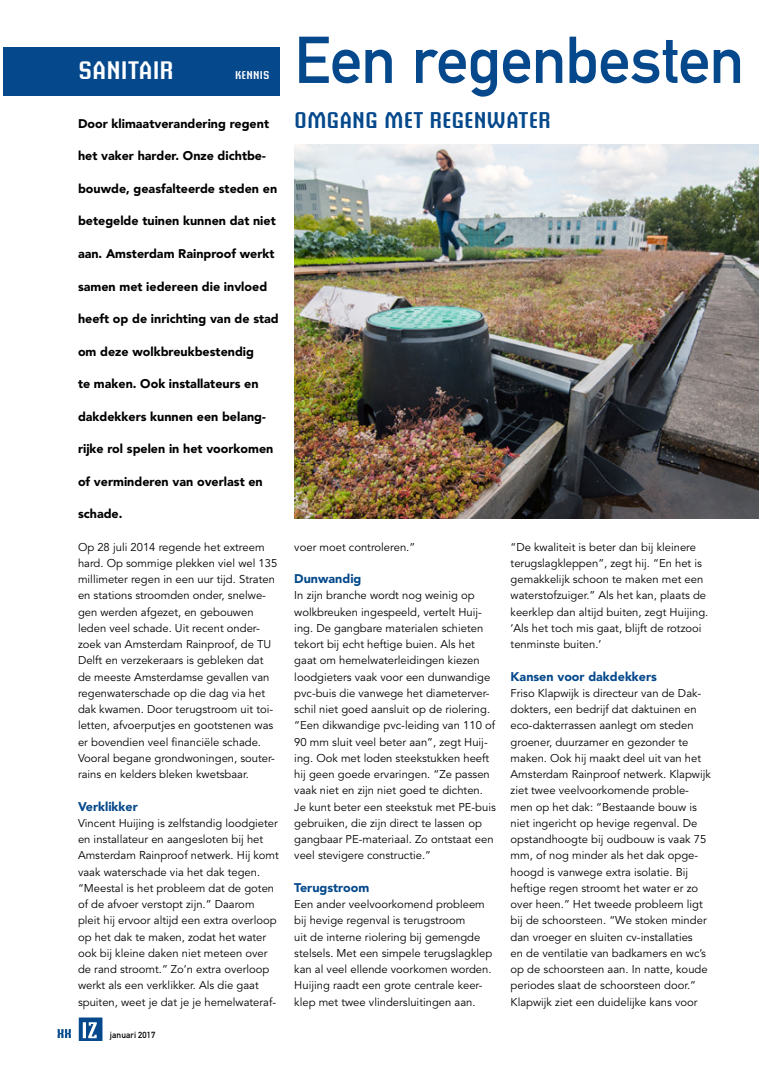
<style>
.page{position:relative;width:773px;height:1081px;background:#fff}
.page>*{position:absolute;margin:0;border:0;box-sizing:border-box;transform-origin:0 0}
.t1{font:65px "DIN Mittelschrift Std";letter-spacing:-.015em;color:#05498c}
.t2{font:40px "Wingdings";color:#05498c}
.t3{font:600 25px "Briem Akademi Std";letter-spacing:-.005em;color:#fff}
.t4{font:600 22.5px "Briem Akademi Std";color:#05498c}
.t5{font:900 12.5px "Avenir LT Std";color:#000}
.t6{font:900 12.5px "Avenir LT Std";color:#05498c}
.t7{font:600 12.5px "Briem Akademi Std";color:#05498c}
.t8{font:11.25px/16.2px "Avenir LT Std";color:#000}
.t9{font:600 11.25px "Briem Akademi Std";letter-spacing:.015em;color:#fff}
.t10{font:8.75px "DIN Mittelschrift Std";letter-spacing:.005em;color:#000}
</style>
<div class="page">
<div style="left:4px;top:47px;width:276px;height:48px;background:#05498c"></div>
<img style="left:294px;top:144px;width:464px;height:374px">
<h3 class="t3" style="left:78px;top:56px;width:97px">SANITAIR</h3>
<p class="t9" style="left:235px;top:69px;width:36px">KENNIS</p>
<p class="t5" style="left:78px;top:116px;width:192px">Door klimaatverandering regent</p>
<p class="t5" style="left:78px;top:149px;width:189px">het vaker harder. Onze dichtbe-</p>
<p class="t5" style="left:78px;top:181px;width:201px">bouwde, geasfalteerde steden en</p>
<p class="t5" style="left:78px;top:214px;width:199px">betegelde tuinen kunnen dat niet</p>
<p class="t5" style="left:78px;top:246px;width:198px">aan. Amsterdam Rainproof werkt</p>
<p class="t5" style="left:78px;top:279px;width:191px">samen met iedereen die invloed</p>
<p class="t5" style="left:78px;top:311px;width:202px">heeft op de inrichting van de stad</p>
<p class="t5" style="left:78px;top:344px;width:177px">om deze wolkbreukbestendig</p>
<p class="t5" style="left:78px;top:376px;width:182px">te maken. Ook installateurs en</p>
<p class="t5" style="left:78px;top:409px;width:189px">dakdekkers kunnen een belang-</p>
<p class="t5" style="left:78px;top:441px;width:197px">rijke rol spelen in het voorkomen</p>
<p class="t5" style="left:78px;top:474px;width:186px">of verminderen van overlast en</p>
<p class="t5" style="left:78px;top:506px;width:46px">schade.</p>
<p class="t8" style="left:78px;top:539px;width:201px">Op 28 juli 2014 regende het extreem hard. Op sommige plekken viel wel 135 millimeter regen in een uur tijd. Straten en stations stroomden onder, snelwe&shy;gen werden afgezet, en gebouwen leden veel schade. Uit recent onder&shy;zoek van Amsterdam Rainproof, de TU Delft en verzekeraars is gebleken dat de meeste Amsterdamse gevallen van regenwaterschade op die dag via het dak kwamen. Door terugstroom uit toi&shy;letten, afvoerputjes en gootstenen was er bovendien veel financiële schade.<br>Vooral begane grondwoningen, souter&shy;rains en kelders bleken kwetsbaar.</p>
<p class="t6" style="left:78px;top:799px;width:61px">Verklikker</p>
<p class="t8" style="left:78px;top:815px;width:202px">Vincent Huijing is zelfstandig loodgieter en installateur en aangesloten bij het Amsterdam Rainproof netwerk. Hij komt vaak waterschade via het dak tegen. “Meestal is het probleem dat de goten of de afvoer verstopt zijn.” Daarom pleit hij ervoor altijd een extra overloop op het dak te maken, zodat het water ook bij kleine daken niet meteen over de rand stroomt.” Zo’n extra overloop werkt als een verklikker. Als die gaat spuiten, weet je dat je je hemelwateraf-</p>
<p class="t7" style="left:57px;top:1027px;width:16px">XX</p>
<h2 class="t2" style="left:76px;top:1008px;width:31px">■</h2>
<p class="t10" style="left:110px;top:1030px;width:47px">januari 2017</p>
<h1 class="t1" style="left:294px;top:22px;width:451px">Een regenbesten</h1>
<h3 class="t4" style="left:294px;top:107px;width:258px">OMGANG MET REGENWATER</h3>
<p class="t8" style="left:294px;top:539px;width:122px">voer moet controleren.”</p>
<p class="t6" style="left:294px;top:571px;width:69px">Dunwandig</p>
<p class="t8" style="left:294px;top:587px;width:203px">In zijn branche wordt nog weinig op wolkbreuken ingespeeld, vertelt Huij&shy;ing. De gangbare materialen schieten tekort bij echt heftige buien. Als het gaat om hemelwaterleidingen kiezen loodgieters vaak voor een dunwandige pvc-buis die vanwege het diameterver&shy;schil niet goed aansluit op de riolering. “Een dikwandige pvc-leiding van 110 of 90 mm sluit veel beter aan”, zegt Huij&shy;ing. Ook met loden steekstukken heeft hij geen goede ervaringen. “Ze passen vaak niet en zijn niet goed te dichten.<br>Je kunt beter een steekstuk met PE-buis gebruiken, die zijn direct te lassen op gangbaar PE-materiaal. Zo ontstaat een veel stevigere constructie.”</p>
<p class="t6" style="left:294px;top:880px;width:76px">Terugstroom</p>
<p class="t8" style="left:294px;top:896px;width:199px">Een ander veelvoorkomend probleem bij hevige regenval is terugstroom<br>uit de interne riolering bij gemengde stelsels. Met een simpele terugslagklep kan al veel ellende voorkomen worden.<br>Huijing raadt een grote centrale keer&shy;klep met twee vlindersluitingen aan.</p>
<p class="t8" style="left:510px;top:539px;width:199px">“De kwaliteit is beter dan bij kleinere terugslagkleppen”, zegt hij. “En het is gemakkelijk schoon te maken met een waterstofzuiger.” Als het kan, plaats de keerklep dan altijd buiten, zegt Huijing. ‘Als het toch mis gaat, blijft de rotzooi tenminste buiten.’</p>
<p class="t6" style="left:510px;top:669px;width:148px">Kansen voor dakdekkers</p>
<p class="t8" style="left:510px;top:685px;width:202px">Friso Klapwijk is directeur van de Dak&shy;dokters, een bedrijf dat daktuinen en eco-dakterrassen aanlegt om steden groener, duurzamer en gezonder te maken. Ook hij maakt deel uit van het Amsterdam Rainproof netwerk. Klapwijk ziet twee veelvoorkomende proble&shy;men op het dak: “Bestaande bouw is niet ingericht op hevige regenval. De opstandhoogte bij oudbouw is vaak 75 mm, of nog minder als het dak opge&shy;hoogd is vanwege extra isolatie. Bij heftige regen stroomt het water er zo over heen.” Het tweede probleem ligt bij de schoorsteen. “We stoken minder dan vroeger en sluiten cv-installaties<br>en de ventilatie van badkamers en wc’s op de schoorsteen aan. In natte, koude periodes slaat de schoorsteen door.” Klapwijk ziet een duidelijke kans voor</p>
</div>
